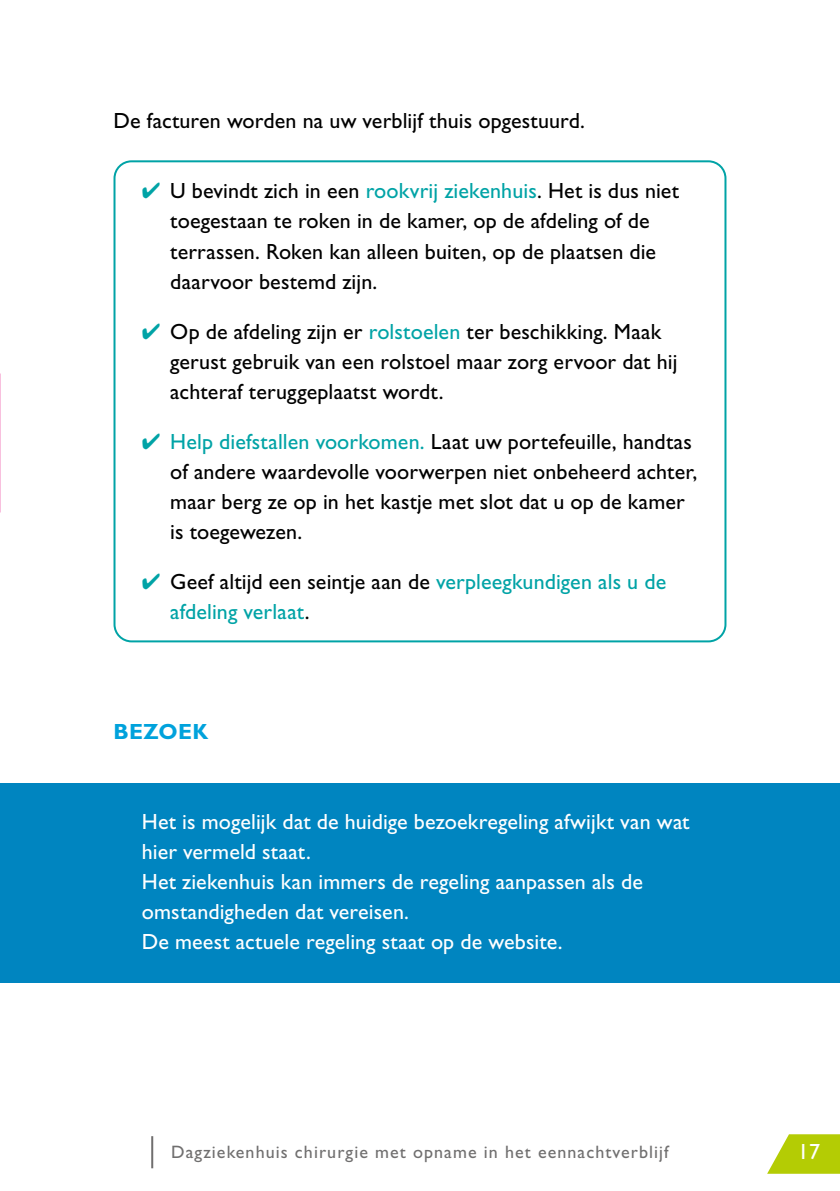
<style>
.page{position:relative;width:840px;height:1191px;background:#fff}
.page>*{position:absolute;margin:0;border:0;box-sizing:border-box;transform-origin:0 0}
.t1{font:22px/30px "Gill Sans Std";letter-spacing:.005em;color:#000}
.t2{font:22px/30px "Gill Sans Std";letter-spacing:.005em;color:#fff}
.t3{font:22px/30px "Gill Sans Std";letter-spacing:.005em;color:#00a3a6}
.t4{font:700 22px "Gill Sans Std";letter-spacing:.01em;color:#00a2dc}
.t5{font:18px "Gill Sans Std";letter-spacing:.06em;color:#706f6f}
.s1{color:#00a3a6}
.s2{color:#000}
</style>
<div class="page">
<svg style="left:767px;top:1134px;width:72px;height:39px"></svg>
<hr style="left:151px;top:1136px;width:2px;height:32px;background:#706f6f">
<div style="left:0;top:782px;width:839px;height:200px;background:#0085c0"></div>
<div style="left:113px;top:160px;width:613px;height:482px;border:2px solid #00a3a6;border-radius:17px"></div>
<p class="t1" style="left:113px;top:106px;width:472px">De facturen worden na uw verblijf thuis opgestuurd.</p>
<p class="t1" style="left:170px;top:176px;width:510px;text-indent:-28px"><span class="s1">✔</span> U bevindt zich in een <span class="s1">rookvrij ziekenhuis</span>. Het is dus niet toegestaan te roken in de kamer, op de afdeling of de terrassen. Roken kan alleen buiten, op de plaatsen die daarvoor bestemd zijn.</p>
<p class="t1" style="left:170px;top:316px;width:508px;text-indent:-28px"><span class="s1">✔</span> Op de afdeling zijn er <span class="s1">rolstoelen</span> ter beschikking. Maak gerust gebruik van een rolstoel maar zorg ervoor dat hij achteraf teruggeplaatst wordt.</p>
<p class="t1" style="left:170px;top:426px;width:528px;text-indent:-28px"><span class="s1">✔ Help diefstallen voorkomen.</span> Laat uw portefeuille, handtas of andere waardevolle voorwerpen niet onbeheerd achter, maar berg ze op in het kastje met slot dat u op de kamer is toegewezen.</p>
<p class="t3" style="left:170px;top:566px;width:497px;text-indent:-28px">✔ <span class="s2">Geef altijd een seintje aan de</span> verpleegkundigen als u de afdeling verlaat<span class="s2">.</span></p>
<p class="t4" style="left:113px;top:718px;width:96px">BEZOEK</p>
<p class="t2" style="left:142px;top:806px;width:549px">Het is mogelijk dat de huidige bezoekregeling afwijkt van wat hier vermeld staat.<br>Het ziekenhuis kan immers de regeling aanpassen als de omstandigheden dat vereisen.<br>De meest actuele regeling staat op de website.</p>
<p class="t5" style="left:171px;top:1141px;width:499px">Dagziekenhuis chirurgie met opname in het eennachtverblijf</p>
<p class="t2" style="left:797px;top:1136px;width:23px">17</p>
</div>
